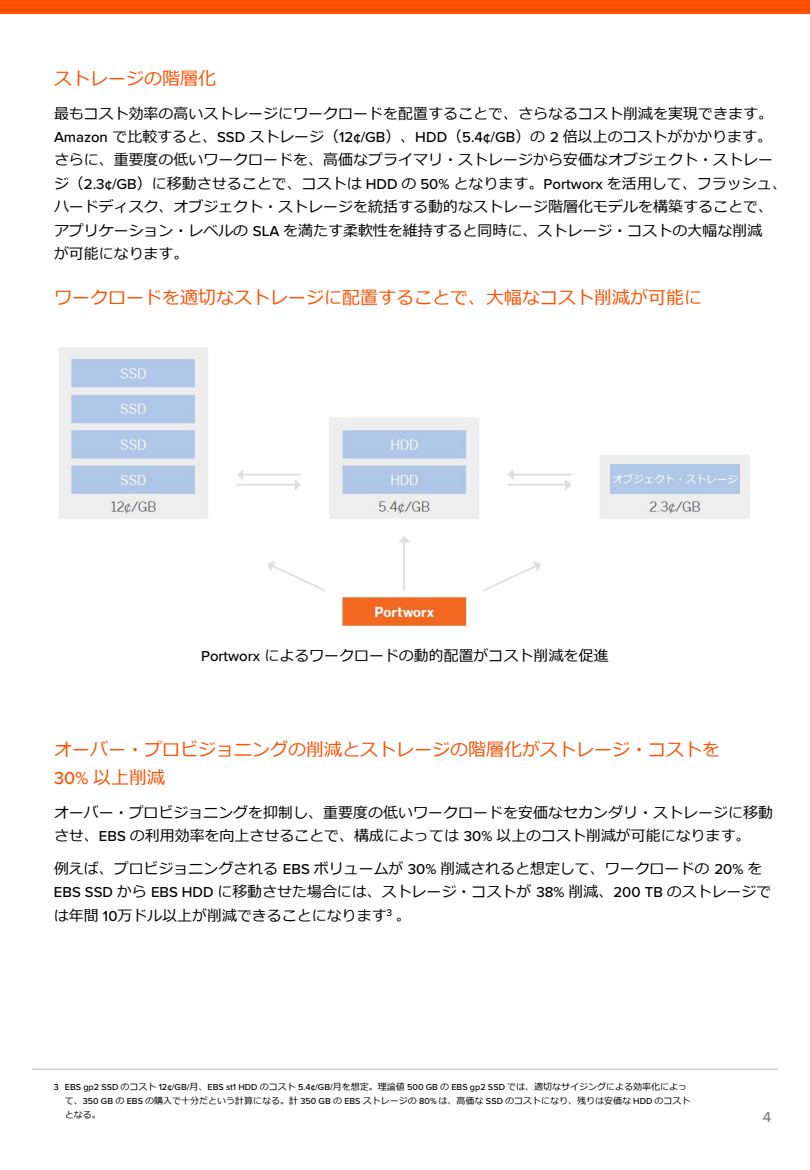
<style>
.page{position:relative;width:810px;height:1170px;background:#fff}
.page>*{position:absolute;margin:0;border:0;box-sizing:border-box;transform-origin:0 0}
.t1{font:18px/28px "Meiryo";color:#fe5000}
.t2{font:15px/23.4px "Meiryo";color:#000}
.t3{font:500 15px "Proxima Nova";color:#7f7f7f}
.t4{font:10.5px "Meiryo";color:#fff}
.t5{font:9px/14.1px "Meiryo";color:#000}
.s1{font-family:"Proxima Nova";font-weight:500}
</style>
<div class="page">
<div style="left:0;top:0;width:810px;height:13px;background:#fe5000"></div>
<hr style="left:32px;top:1069px;width:746px;height:1px;background:#bfbfbf">
<img style="left:59px;top:347px;width:691px;height:280px">
<div style="left:610px;top:464px;width:130px;height:29px;background:#b1c7e8"></div>
<p class="t1" style="left:54px;top:66px;width:163px">ストレージの階層化</p>
<p class="t2" style="left:54px;top:102px;width:734px">最もコスト効率の高いストレージにワークロードを配置することで、さらなるコスト削減を実現できます。<span class="s1">Amazon</span> で比較すると、<span class="s1">SSD</span> ストレージ（<span class="s1">12¢/GB</span>）、<span class="s1">HDD</span>（<span class="s1">5.4¢/GB</span>）の <span class="s1">2</span> 倍以上のコストがかかります。さらに、重要度の低いワークロードを、高価なプライマリ・ストレージから安価なオブジェクト・ストレージ（<span class="s1">2.3¢/GB</span>）に移動させることで、コストは <span class="s1">HDD</span> の <span class="s1">50%</span> となります。<span class="s1">Portworx</span> を活用して、フラッシュ、ハードディスク、オブジェクト・ストレージを統括する動的なストレージ階層化モデルを構築することで、アプリケーション・レベルの <span class="s1">SLA</span> を満たす柔軟性を維持すると同時に、ストレージ・コストの大幅な削減<br>が可能になります。</p>
<p class="t1" style="left:54px;top:284px;width:649px">ワークロードを適切なストレージに配置することで、大幅なコスト削減が可能に</p>
<p class="t4" style="left:613px;top:472px;width:127px">オブジェクト・ストレージ</p>
<p class="t2" style="left:201px;top:645px;width:409px"><span class="s1">Portworx</span> によるワークロードの動的配置がコスト削減を促進</p>
<p class="t1" style="left:54px;top:737px;width:667px">オーバー・プロビジョニングの削減とストレージの階層化がストレージ・コストを<br><span class="s1">30%</span> 以上削減</p>
<p class="t2" style="left:54px;top:801px;width:721px">オーバー・プロビジョニングを抑制し、重要度の低いワークロードを安価なセカンダリ・ストレージに移動させ、<span class="s1">EBS</span> の利用効率を向上させることで、構成によっては <span class="s1">30%</span> 以上のコスト削減が可能になります。</p>
<p class="t2" style="left:54px;top:858px;width:719px">例えば、プロビジョニングされる <span class="s1">EBS</span> ボリュームが <span class="s1">30%</span> 削減されると想定して、ワークロードの <span class="s1">20%</span> を<br><span class="s1">EBS SSD</span> から <span class="s1">EBS HDD</span> に移動させた場合には、ストレージ・コストが <span class="s1">38%</span> 削減、<span class="s1">200 TB</span> のストレージでは年間 <span class="s1">10</span>万ドル以上が削減できることになります<sup>3</sup> 。</p>
<p class="t5" style="left:65px;top:1080px;width:627px;text-indent:-11px"><span class="s1">3 EBS gp2 SSD</span> のコスト <span class="s1">12¢/GB/</span>月、<span class="s1">EBS st1 HDD</span> のコスト <span class="s1">5.4¢/GB/</span>月を想定。理論値 <span class="s1">500 GB</span> の <span class="s1">EBS gp2 SSD</span> では、適切なサイジングによる効率化によって、<span class="s1">350 GB</span> の <span class="s1">EBS</span> の購入で十分だという計算になる。計 <span class="s1">350 GB</span> の <span class="s1">EBS</span> ストレージの <span class="s1">80%</span> は、高価な <span class="s1">SSD</span> のコストになり、残りは安価な <span class="s1">HDD</span> のコストとなる。</p>
<p class="t3" style="left:763px;top:1109px;width:10px">4</p>
</div>
